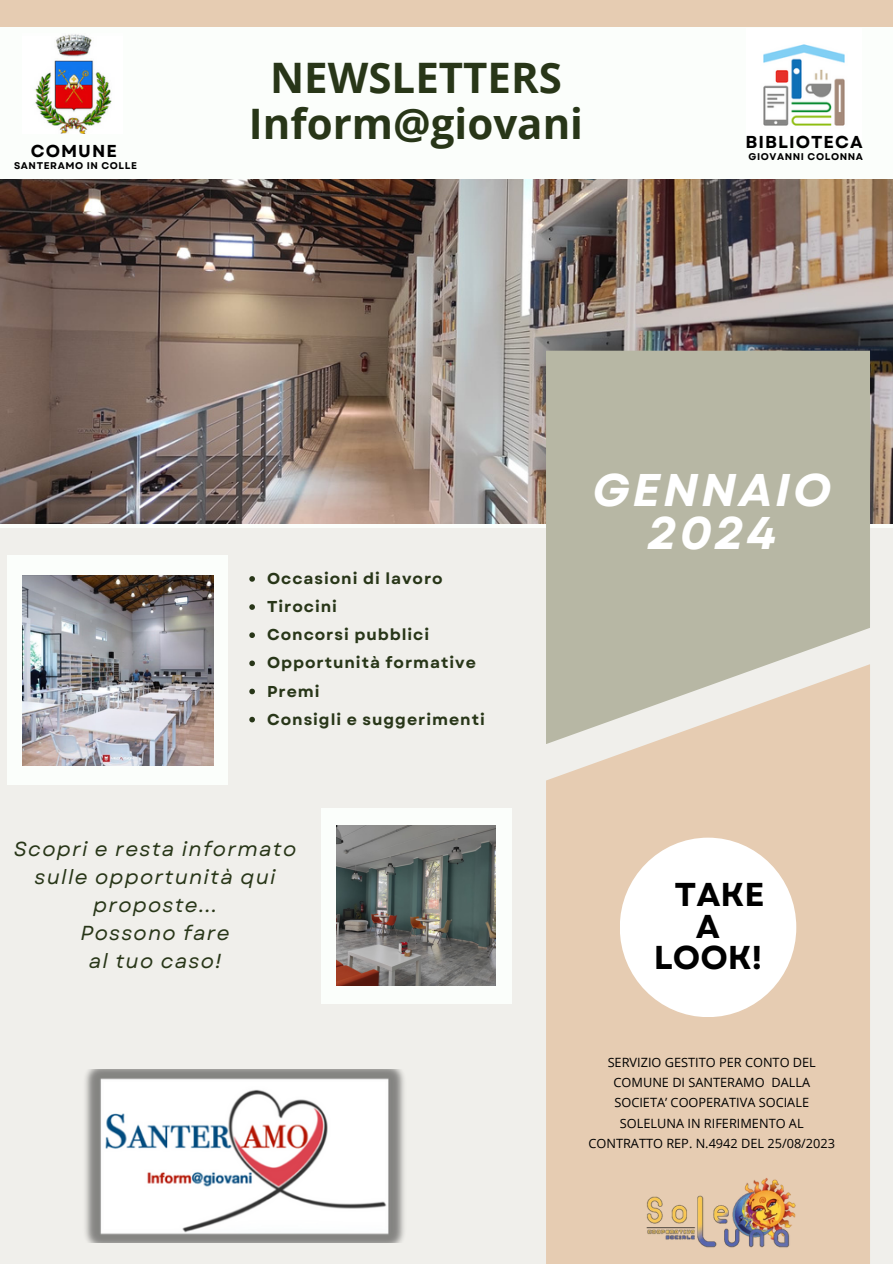
<style>
.page{position:relative;width:893px;height:1264px;background:#fff}
.page>*{position:absolute;margin:0;border:0;box-sizing:border-box;transform-origin:0 0}
.t1{font:italic 700 45.75px/42.8px "Garet";letter-spacing:.06em;color:#fff;text-align:center}
.t2{font:700 42px/46.2px "Open Sans";color:#283618;text-align:center}
.t3{font:700 33px "Garet";color:#000}
.t4{font:italic 20.25px/28.2px "Garet";letter-spacing:.06em;color:#283618;text-align:center}
.t5{font:700 17.25px "Garet";letter-spacing:.06em;color:#000}
.t6{font:700 15.75px "Garet";letter-spacing:.06em;color:#283618}
.t7{font:12.75px/20.2px "Open Sans";color:#000;text-align:center}
.t8{font:700 9.75px "Garet";letter-spacing:.06em;color:#000}
</style>
<div class="page">
<div style="left:0;top:0;width:892px;height:1263px;background:#f0efeb"></div>
<div style="left:0;top:26px;width:892px;height:501px;background:#fbfefb"></div>
<div style="left:0;top:0;width:892px;height:26px;background:#e6ccb2"></div>
<img style="left:0;top:179px;width:892px;height:344px">
<div style="left:546px;top:744px;width:323px;height:519px;background:#e6ccb2"></div>
<svg style="left:546px;top:351px;width:323px;height:393px;background:#bebcaa"></svg>
<div style="left:619px;top:837px;width:177px;height:179px;background:#fff;border-radius:50%"></div>
<div style="left:7px;top:556px;width:221px;height:228px;background:#fbfefb"></div>
<div style="left:321px;top:807px;width:190px;height:196px;background:#fbfefb"></div>
<img style="left:85px;top:1069px;width:319px;height:172px">
<img style="left:22px;top:575px;width:191px;height:190px">
<img style="left:337px;top:825px;width:158px;height:160px">
<img style="left:763px;top:44px;width:82px;height:82px">
<img style="left:35px;top:34px;width:77px;height:100px">
<img style="left:619px;top:1174px;width:197px;height:81px">
<svg style="left:249px;top:576px;width:6px;height:5px"></svg>
<svg style="left:249px;top:604px;width:6px;height:6px"></svg>
<svg style="left:249px;top:632px;width:6px;height:6px"></svg>
<svg style="left:249px;top:660px;width:6px;height:6px"></svg>
<svg style="left:249px;top:688px;width:6px;height:6px"></svg>
<svg style="left:249px;top:716px;width:6px;height:6px"></svg>
<p class="t5" style="left:31px;top:138px;width:88px">COMUNE</p>
<p class="t8" style="left:14px;top:159px;width:124px">SANTERAMO IN COLLE</p>
<h2 class="t2" style="left:249px;top:54px;width:335px">NEWSLETTERS<br>Inform@giovani</h2>
<h6 class="t5" style="left:745px;top:130px;width:119px">BIBLIOTECA</h6>
<p class="t8" style="left:748px;top:150px;width:116px">GIOVANNI COLONNA</p>
<p class="t6" style="left:267px;top:567px;width:177px">Occasioni di lavoro</p>
<p class="t6" style="left:267px;top:595px;width:71px">Tirocini</p>
<p class="t6" style="left:267px;top:623px;width:164px">Concorsi pubblici</p>
<h1 class="t6" style="left:267px;top:651px;width:210px">Opportunità formative</h1>
<p class="t6" style="left:267px;top:679px;width:54px">Premi</p>
<p class="t6" style="left:267px;top:707px;width:219px">Consigli e suggerimenti</p>
<p class="t4" style="left:14px;top:834px;width:284px">Scopri e resta informato sulle opportunità qui proposte...<br>Possono fare<br>al tuo caso!</p>
<p class="t1" style="left:592px;top:469px;width:240px">GENNAIO<br>2024</p>
<h3 class="t3" style="left:674px;top:871px;width:91px">TAKE</h3>
<h3 class="t3" style="left:696px;top:902px;width:26px">A</h3>
<h3 class="t3" style="left:653px;top:934px;width:110px">LOOK!</h3>
<h4 class="t7" style="left:588px;top:1051px;width:248px">SERVIZIO GESTITO PER CONTO DEL<br>COMUNE DI SANTERAMO DALLA<br>SOCIETA’ COOPERATIVA SOCIALE<br>SOLELUNA IN RIFERIMENTO AL<br>CONTRATTO REP. N.4942 DEL 25/08/2023</h4>
</div>
